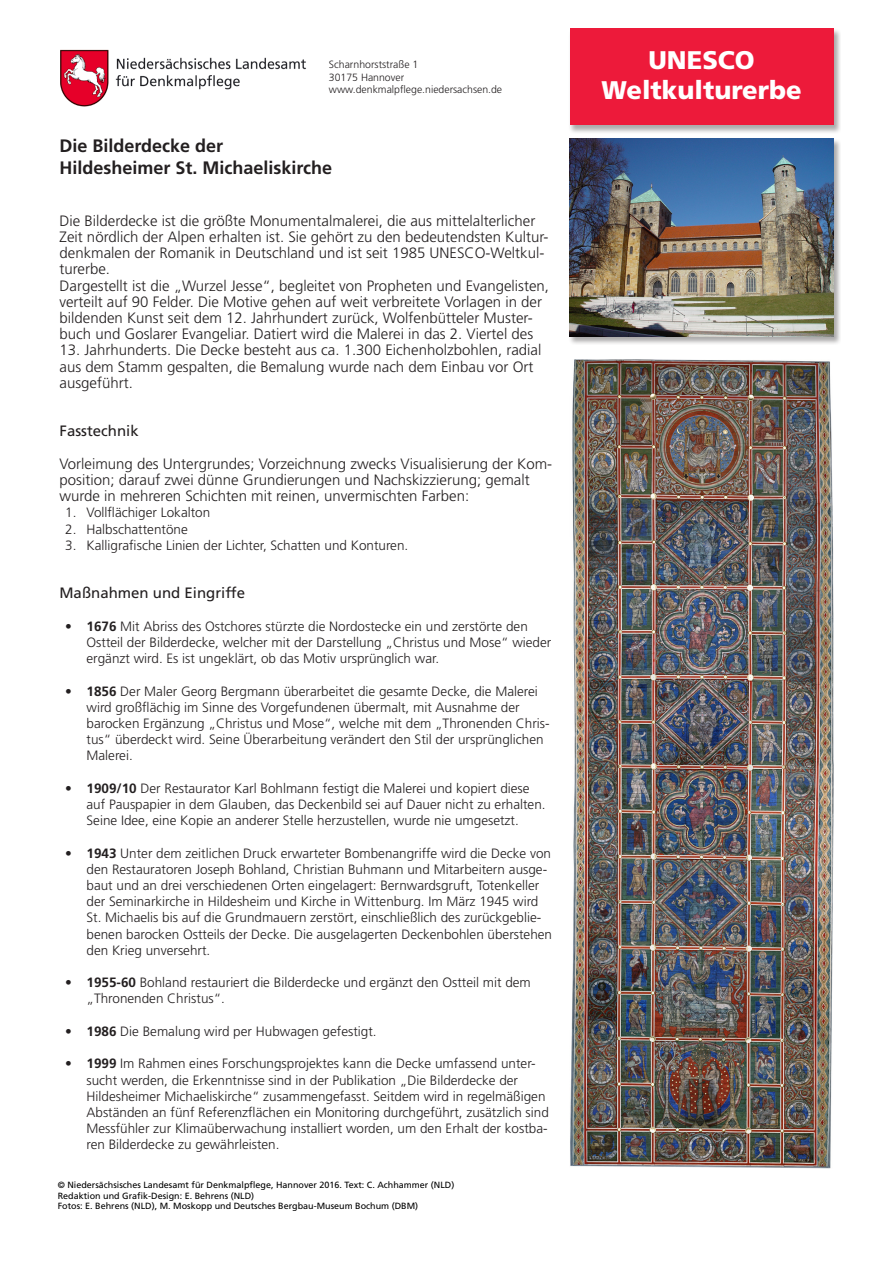
<style>
.page{position:relative;width:893px;height:1263px;background:#fff}
.page>*{position:absolute;margin:0;border:0;box-sizing:border-box;transform-origin:0 0}
.t1{font:900 25.5px "Frutiger LT Std";color:#fff}
.t2{font:700 18px "Frutiger LT Std";color:#231f20}
.t3{font:300 15px/16.2px "Frutiger LT Std";color:#231f20}
.t4{font:15px "Frutiger LT Std";color:#231f20}
.t5{font:300 13.5px/16.2px "Frutiger LT Std";color:#231f20}
.t6{font:300 10.5px "Frutiger LT Std";color:#231f20}
.t7{font:9px "Frutiger LT Std";color:#000}
.s1{font-weight:700}
</style>
<div class="page">
<div style="left:568px;top:29px;width:273px;height:105px;background:#231f20;opacity:.38"></div>
<div style="left:570px;top:29px;width:263px;height:96px;background:#ed1a3a"></div>
<div style="left:568px;top:138px;width:273px;height:207px;background:#231f20;opacity:.38"></div>
<img style="left:570px;top:139px;width:263px;height:197px">
<img style="left:570px;top:359px;width:263px;height:809px">
<img style="left:60px;top:50px;width:246px;height:57px">
<p class="t6" style="left:329px;top:58px;width:91px">Scharnhorststraße 1</p>
<p class="t6" style="left:329px;top:71px;width:77px">30175 Hannover</p>
<p class="t6" style="left:329px;top:84px;width:175px">www.denkmalpflege.niedersachsen.de</p>
<p class="t2" style="left:59px;top:135px;width:165px">Die Bilderdecke der</p>
<p class="t2" style="left:59px;top:157px;width:274px">Hildesheimer St. Michaeliskirche</p>
<p class="t3" style="left:59px;top:213px;width:490px">Die Bilderdecke ist die größte Monumentalmalerei, die aus mittelalterlicher<br>Zeit nördlich der Alpen erhalten ist. Sie gehört zu den bedeutendsten Kultur&shy;denkmalen der Romanik in Deutschland und ist seit 1985 UNESCO-Weltkul-</p>
<p class="t3" style="left:59px;top:261px;width:52px">turerbe.</p>
<p class="t3" style="left:59px;top:278px;width:491px">Dargestellt ist die „Wurzel Jesse“, begleitet von Propheten und Evangelisten, verteilt auf 90 Felder. Die Motive gehen auf weit verbreitete Vorlagen in der bildenden Kunst seit dem 12. Jahrhundert zurück, Wolfenbütteler Muster&shy;buch und Goslarer Evangeliar. Datiert wird die Malerei in das 2. Viertel des</p>
<p class="t3" style="left:59px;top:342px;width:483px">13. Jahrhunderts. Die Decke besteht aus ca. 1.300 Eichenholzbohlen, radial aus dem Stamm gespalten, die Bemalung wurde nach dem Einbau vor Ort ausgeführt.</p>
<p class="t4" style="left:59px;top:422px;width:81px">Fasstechnik</p>
<p class="t3" style="left:59px;top:456px;width:494px">Vorleimung des Untergrundes; Vorzeichnung zwecks Visualisierung der Kom-</p>
<p class="t3" style="left:59px;top:472px;width:472px">position; darauf zwei dünne Grundierungen und Nachskizzierung; gemalt wurde in mehreren Schichten mit reinen, unvermischten Farben:</p>
<p class="t5" style="left:65px;top:505px;width:147px">1. Vollflächiger Lokalton</p>
<p class="t5" style="left:65px;top:521px;width:124px">2. Halbschattentöne</p>
<p class="t5" style="left:65px;top:537px;width:345px">3. Kalligrafische Linien der Lichter, Schatten und Konturen.</p>
<p class="t4" style="left:59px;top:584px;width:187px">Maßnahmen und Eingriffe</p>
<p class="t5" style="left:86px;top:618px;width:466px;text-indent:-21px"><span class="s1">• 1676</span> Mit Abriss des Ostchores stürzte die Nordostecke ein und zerstörte den<br>Ostteil der Bilderdecke, welcher mit der Darstellung „Christus und Mose“ wieder ergänzt wird. Es ist ungeklärt, ob das Motiv ursprünglich war.</p>
<p class="t5" style="left:86px;top:683px;width:465px;text-indent:-21px"><span class="s1">• 1856</span> Der Maler Georg Bergmann überarbeitet die gesamte Decke, die Malerei wird großflächig im Sinne des Vorgefundenen übermalt, mit Ausnahme der barocken Ergänzung „Christus und Mose“, welche mit dem „Thronenden Chris&shy;tus“ überdeckt wird. Seine Überarbeitung verändert den Stil der ursprünglichen Malerei.</p>
<p class="t5" style="left:86px;top:780px;width:461px;text-indent:-21px"><span class="s1">• 1909/10</span> Der Restaurator Karl Bohlmann festigt die Malerei und kopiert diese auf Pauspapier in dem Glauben, das Deckenbild sei auf Dauer nicht zu erhalten.<br>Seine Idee, eine Kopie an anderer Stelle herzustellen, wurde nie umgesetzt.</p>
<p class="t5" style="left:86px;top:845px;width:467px;text-indent:-21px"><span class="s1">• 1943</span> Unter dem zeitlichen Druck erwarteter Bombenangriffe wird die Decke von den Restauratoren Joseph Bohland, Christian Buhmann und Mitarbeitern ausge&shy;baut und an drei verschiedenen Orten eingelagert: Bernwardsgruft, Totenkeller der Seminarkirche in Hildesheim und Kirche in Wittenburg. Im März 1945 wird St. Michaelis bis auf die Grundmauern zerstört, einschließlich des zurückgeblie&shy;benen barocken Ostteils der Decke. Die ausgelagerten Deckenbohlen überstehen den Krieg unversehrt.</p>
<p class="t5" style="left:86px;top:975px;width:446px;text-indent:-21px"><span class="s1">• 1955-60</span> Bohland restauriert die Bilderdecke und ergänzt den Ostteil mit dem „Thronenden Christus“.</p>
<p class="t5" style="left:65px;top:1023px;width:313px"><span class="s1">• 1986</span> Die Bemalung wird per Hubwagen gefestigt.</p>
<p class="t5" style="left:86px;top:1056px;width:464px;text-indent:-21px"><span class="s1">• 1999</span> Im Rahmen eines Forschungsprojektes kann die Decke umfassend unter&shy;sucht werden, die Erkenntnisse sind in der Publikation „Die Bilderdecke der Hildesheimer Michaeliskirche“ zusammengefasst. Seitdem wird in regelmäßigen Abständen an fünf Referenzflächen ein Monitoring durchgeführt, zusätzlich sind Messfühler zur Klimaüberwachung installiert worden, um den Erhalt der kostba&shy;ren Bilderdecke zu gewährleisten.</p>
<p class="t7" style="left:58px;top:1179px;width:398px">© Niedersächsisches Landesamt für Denkmalpflege, Hannover 2016. Text: C. Achhammer (NLD)</p>
<p class="t7" style="left:58px;top:1190px;width:198px">Redaktion und Grafik-Design: E. Behrens (NLD)</p>
<p class="t7" style="left:58px;top:1201px;width:362px">Fotos: E. Behrens (NLD), M. Moskopp und Deutsches Bergbau-Museum Bochum (DBM)</p>
<p class="t1" style="left:648px;top:44px;width:108px">UNESCO</p>
<p class="t1" style="left:601px;top:75px;width:202px">Weltkulturerbe</p>
</div>
